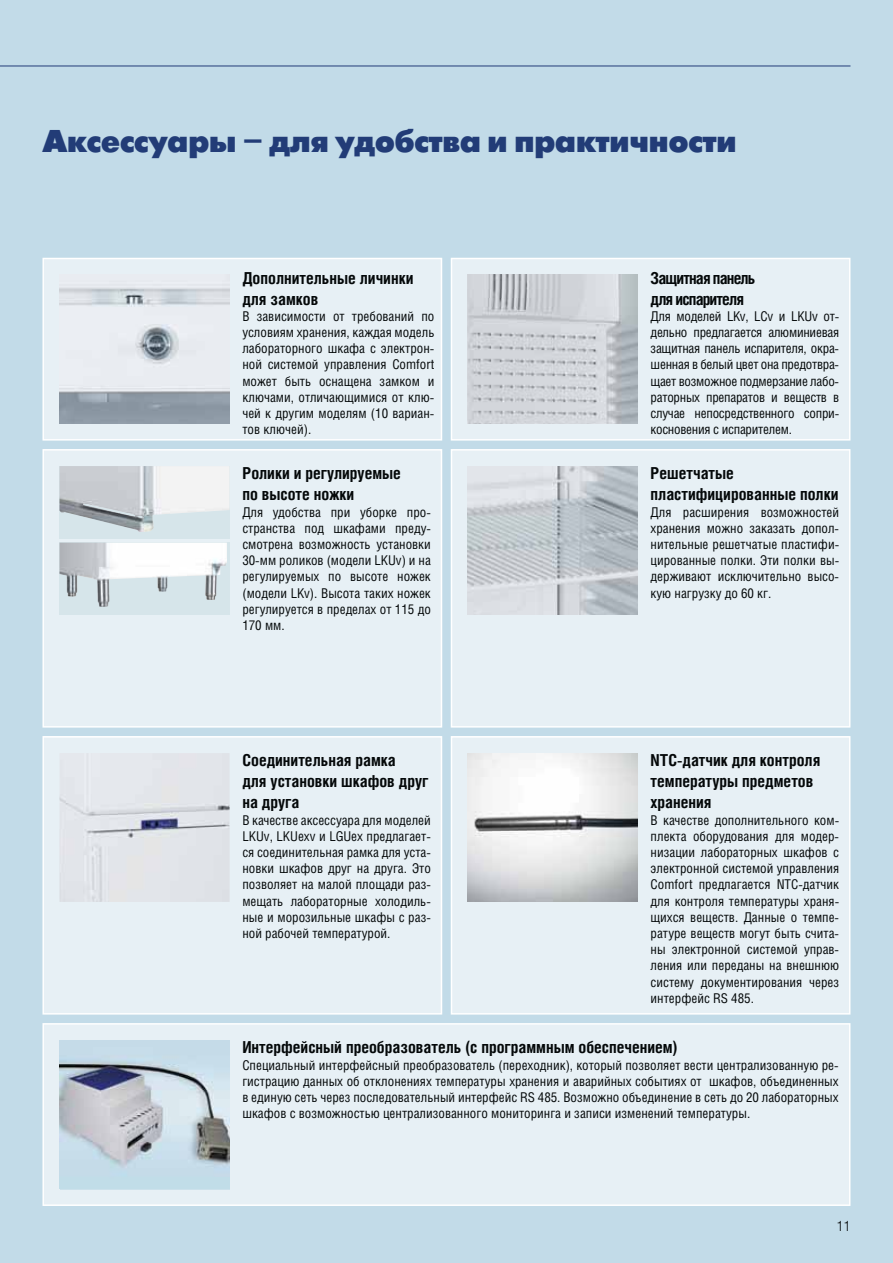
<style>
.page{position:relative;width:893px;height:1263px;background:#c2dbe8}
.page>*{position:absolute;margin:0;border:0;box-sizing:border-box;transform-origin:0 0}
.t1{font:31.5px "Futuris XC";letter-spacing:-.02em;color:#223c77}
.t2{font:700 16.5px/21px "Helios Cond";color:#040809}
.t3{font:700 16.5px/21px "Helios Cond";letter-spacing:-.05em;color:#040809}
.t4{font:300 condensed 14.25px "Helvetica Neue LT Std";color:#040809}
.t5{font:13.5px/16.2px "Helios Cond";color:#040809;text-align:justify}
</style>
<div class="page">
<div style="left:43px;top:1024px;width:807px;height:181px;background:#e7f0f5"></div>
<div style="left:42px;top:1023px;width:808px;height:183px;border:2px solid #fff"></div>
<div style="left:43px;top:737px;width:398px;height:277px;background:#e7f0f5"></div>
<div style="left:42px;top:736px;width:400px;height:279px;border:2px solid #fff"></div>
<div style="left:43px;top:450px;width:398px;height:277px;background:#e7f0f5"></div>
<div style="left:42px;top:449px;width:400px;height:279px;border:2px solid #fff"></div>
<div style="left:43px;top:259px;width:398px;height:181px;background:#e7f0f5"></div>
<div style="left:42px;top:258px;width:400px;height:183px;border:2px solid #fff"></div>
<div style="left:451px;top:737px;width:399px;height:277px;background:#e7f0f5"></div>
<div style="left:451px;top:736px;width:399px;height:279px;border:2px solid #fff"></div>
<div style="left:451px;top:450px;width:399px;height:277px;background:#e7f0f5"></div>
<div style="left:451px;top:449px;width:399px;height:279px;border:2px solid #fff"></div>
<div style="left:451px;top:259px;width:399px;height:181px;background:#e7f0f5"></div>
<div style="left:451px;top:258px;width:399px;height:183px;border:2px solid #fff"></div>
<hr style="left:0;top:66px;width:850px;height:1px;background:#223c77">
<img style="left:60px;top:1040px;width:169px;height:149px">
<img style="left:468px;top:753px;width:170px;height:149px">
<img style="left:468px;top:466px;width:170px;height:149px">
<img style="left:60px;top:284px;width:169px;height:140px">
<img style="left:468px;top:275px;width:170px;height:149px">
<img style="left:59px;top:753px;width:171px;height:149px">
<div style="left:59px;top:543px;width:171px;height:72px;background:#d6e5ea"></div>
<img style="left:59px;top:543px;width:168px;height:64px">
<div style="left:59px;top:466px;width:171px;height:72px;background:#d6e5ea"></div>
<img style="left:59px;top:466px;width:171px;height:66px">
<h1 class="t1" style="left:42px;top:130px;width:696px">Аксессуары – для удобства и практичности</h1>
<p class="t2" style="left:242px;top:269px;width:173px">Дополнительные личинки для замков</p>
<p class="t5" style="left:242px;top:309px;width:194px">В зависимости от требований по условиям хранения, каждая модель лабораторного шкафа с электрон&shy;ной системой управления Comfort может быть оснащена замком и ключами, отличающимися от клю&shy;чей к другим моделям (10 вариан&shy;тов ключей).</p>
<p class="t2" style="left:242px;top:465px;width:160px">Ролики и регулируемые по высоте ножки</p>
<p class="t5" style="left:242px;top:505px;width:190px">Для удобства при уборке про&shy;странства под шкафами преду&shy;смотрена возможность установки 30-мм роликов (модели LKUv) и на регулируемых по высоте ножек (модели LKv). Высота таких ножек регулируется в пределах от 115 до 170 мм.</p>
<p class="t2" style="left:242px;top:752px;width:188px">Соединительная рамка<br>для установки шкафов друг на друга</p>
<p class="t5" style="left:242px;top:813px;width:190px">В качестве аксессуара для моделей LKUv, LKUexv и LGUex предлагает&shy;ся соединительная рамка для уста&shy;новки шкафов друг на друга. Это позволяет на малой площади раз&shy;мещать лабораторные холодиль&shy;ные и морозильные шкафы с раз&shy;ной рабочей температурой.</p>
<p class="t3" style="left:651px;top:269px;width:106px">Защитная панель для испарителя</p>
<p class="t5" style="left:651px;top:309px;width:190px">Для моделей LKv, LCv и LKUv от&shy;дельно предлагается алюминиевая защитная панель испарителя, окра&shy;шенная в белый цвет она предотвра&shy;щает возможное подмерзание лабо&shy;раторных препаратов и веществ в случае непосредственного сопри&shy;косновения с испарителем.</p>
<p class="t2" style="left:651px;top:465px;width:189px">Решетчатые пластифицированные полки</p>
<p class="t5" style="left:651px;top:505px;width:190px">Для расширения возможностей хранения можно заказать допол&shy;нительные решетчатые пластифи&shy;цированные полки. Эти полки вы&shy;держивают исключительно высо&shy;кую нагрузку до 60 кг.</p>
<p class="t2" style="left:651px;top:752px;width:171px">NTC-датчик для контроля температуры предметов хранения</p>
<p class="t5" style="left:651px;top:813px;width:190px">В качестве дополнительного ком&shy;плекта оборудования для модер&shy;низации лабораторных шкафов с электронной системой управления Comfort предлагается NTC-датчик для контроля температуры храня&shy;щихся веществ. Данные о темпе&shy;ратуре веществ могут быть счита&shy;ны электронной системой управ&shy;ления или переданы на внешнюю систему документирования через интерфейс RS 485.</p>
<p class="t2" style="left:242px;top:1039px;width:437px">Интерфейсный преобразователь (с программным обеспечением)</p>
<p class="t5" style="left:242px;top:1058px;width:598px">Специальный интерфейсный преобразователь (переходник), который позволяет вести централизованную ре&shy;гистрацию данных об отклонениях температуры хранения и аварийных событиях от шкафов, объединенных в единую сеть через последовательный интерфейс RS 485. Возможно объединение в сеть до 20 лабораторных шкафов с возможностью централизованного мониторинга и записи изменений температуры.</p>
<p class="t4" style="left:837px;top:1217px;width:15px">11</p>
</div>
